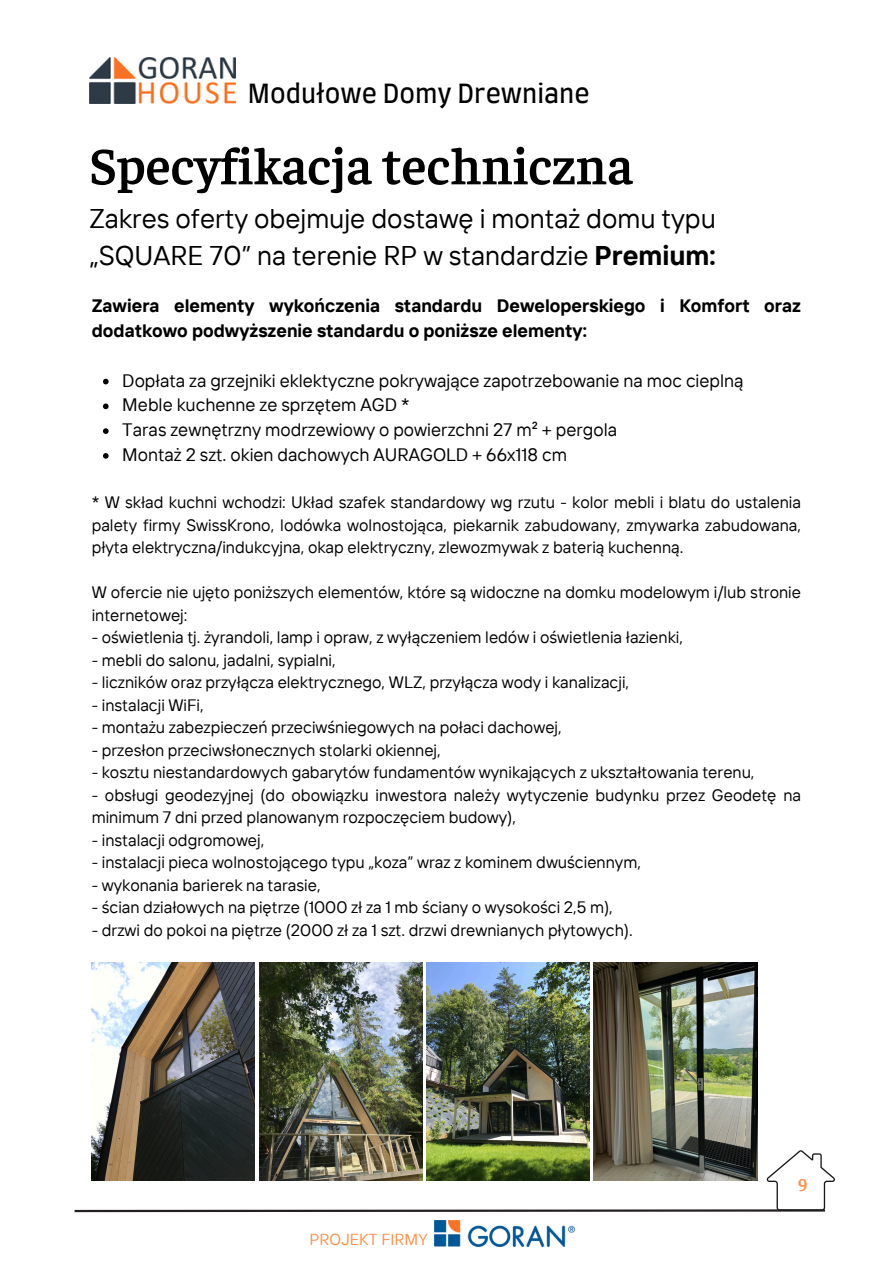
<style>
.page{position:relative;width:894px;height:1264px;background:#fff}
.page>*{position:absolute;margin:0;border:0;box-sizing:border-box;transform-origin:0 0}
.t1{font:600 52.5px "Faustina";color:#000}
.t2{font:27px/37.2px "TT Interphases";color:#000}
.t3{font:25.2px "Farro";color:#000}
.t4{font:18px "TT Interphases";color:#000}
.t5{font:700 18px/24.8px "TT Interphases";color:#000}
.t6{font:600 18px "Faustina";color:#ff914d}
.t7{font:16.5px/22.5px "TT Interphases";color:#000}
.t8{font:15.9px "TT Interphases";color:#ff914d}
.s1{font-weight:700}
</style>
<div class="page">
<img style="left:89px;top:57px;width:147px;height:46px">
<svg style="left:74px;top:1149px;width:760px;height:64px"></svg>
<svg style="left:103px;top:379px;width:6px;height:5px"></svg>
<svg style="left:103px;top:403px;width:6px;height:6px"></svg>
<svg style="left:103px;top:428px;width:6px;height:6px"></svg>
<svg style="left:103px;top:453px;width:6px;height:5px"></svg>
<img style="left:434px;top:1220px;width:140px;height:26px">
<img style="left:426px;top:962px;width:163px;height:218px">
<img style="left:92px;top:962px;width:163px;height:218px">
<img style="left:259px;top:962px;width:163px;height:217px">
<img style="left:593px;top:962px;width:164px;height:218px">
<h2 class="t3" style="left:248px;top:82px;width:343px">Modułowe Domy Drewniane</h2>
<h4 class="t1" style="left:89px;top:129px;width:545px">Specyfikacja techniczna</h4>
<h4 class="t2" style="left:89px;top:199px;width:627px">Zakres oferty obejmuje dostawę i montaż domu typu „SQUARE 70” na terenie RP w standardzie <span class="s1">Premium:</span></h4>
<h1 class="t5" style="left:92px;top:293px;width:710px">Zawiera elementy wykończenia standardu Deweloperskiego i Komfort oraz dodatkowo podwyższenie standardu o poniższe elementy:</h1>
<h2 class="t4" style="left:122px;top:368px;width:622px">Dopłata za grzejniki eklektyczne pokrywające zapotrzebowanie na moc cieplną</h2>
<h3 class="t4" style="left:122px;top:393px;width:288px">Meble kuchenne ze sprzętem AGD *</h3>
<p class="t4" style="left:122px;top:418px;width:496px">Taras zewnętrzny modrzewiowy o powierzchni 27 m² + pergola</p>
<p class="t4" style="left:122px;top:443px;width:446px">Montaż 2 szt. okien dachowych AURAGOLD + 66x118 cm</p>
<p class="t7" style="left:92px;top:491px;width:710px;text-align:justify">* W skład kuchni wchodzi: Układ szafek standardowy wg rzutu - kolor mebli i blatu do ustalenia palety firmy SwissKrono, lodówka wolnostojąca, piekarnik zabudowany, zmywarka zabudowana, płyta elektryczna/indukcyjna, okap elektryczny, zlewozmywak z baterią kuchenną.</p>
<p class="t7" style="left:92px;top:581px;width:710px">W ofercie nie ujęto poniższych elementów, które są widoczne na domku modelowym i/lub stronie internetowej:</p>
<p class="t7" style="left:92px;top:626px;width:592px">- oświetlenia tj. żyrandoli, lamp i opraw, z wyłączeniem ledów i oświetlenia łazienki,</p>
<p class="t7" style="left:92px;top:648px;width:245px">- mebli do salonu, jadalni, sypialni,</p>
<p class="t7" style="left:92px;top:671px;width:539px">- liczników oraz przyłącza elektrycznego, WLZ, przyłącza wody i kanalizacji,</p>
<p class="t7" style="left:92px;top:693px;width:113px">- instalacji WiFi,</p>
<p class="t7" style="left:92px;top:716px;width:471px">- montażu zabezpieczeń przeciwśniegowych na połaci dachowej,</p>
<p class="t7" style="left:92px;top:738px;width:350px">- przesłon przeciwsłonecznych stolarki okiennej,</p>
<p class="t7" style="left:92px;top:761px;width:664px">- kosztu niestandardowych gabarytów fundamentów wynikających z ukształtowania terenu,</p>
<p class="t7" style="left:92px;top:783px;width:710px">- obsługi geodezyjnej (do obowiązku inwestora należy wytyczenie budynku przez Geodetę na minimum 7 dni przed planowanym rozpoczęciem budowy),</p>
<p class="t7" style="left:92px;top:828px;width:174px">- instalacji odgromowej,</p>
<p class="t7" style="left:92px;top:851px;width:550px">- instalacji pieca wolnostojącego typu „koza” wraz z kominem dwuściennym,</p>
<p class="t7" style="left:92px;top:873px;width:230px">- wykonania barierek na tarasie,</p>
<p class="t7" style="left:92px;top:896px;width:522px">- ścian działowych na piętrze (1000 zł za 1 mb ściany o wysokości 2,5 m),</p>
<p class="t7" style="left:92px;top:918px;width:542px">- drzwi do pokoi na piętrze (2000 zł za 1 szt. drzwi drewnianych płytowych).</p>
<p class="t8" style="left:309px;top:1229px;width:120px">PROJEKT FIRMY</p>
<p class="t6" style="left:798px;top:1172px;width:11px">9</p>
</div>
